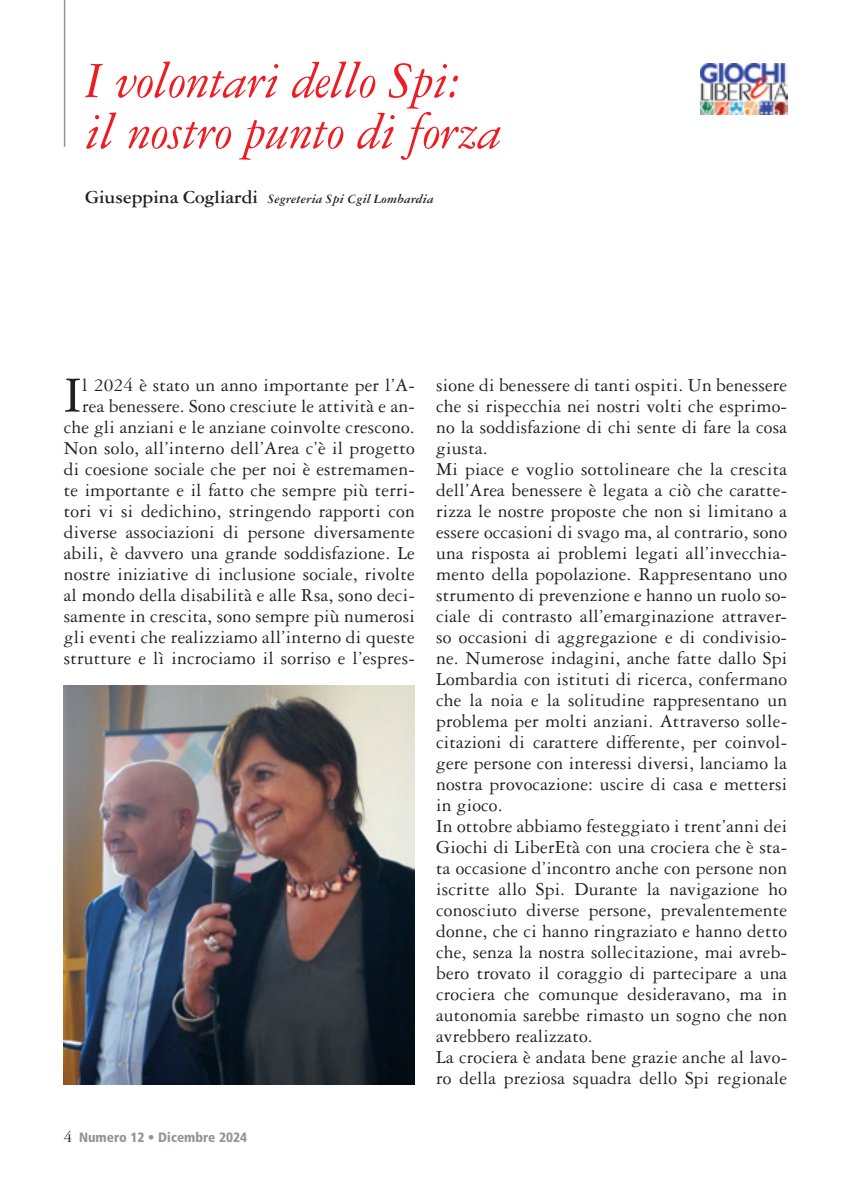
<style>
.page{position:relative;width:851px;height:1191px;background:#fff}
.page>*{position:absolute;margin:0;border:0;box-sizing:border-box;transform-origin:0 0}
.t1{font:italic 54px/51px "Garamond 3 LT Std";letter-spacing:-.01em;color:#ee1d23}
.t2{font:53.85px "Garamond 3 LT Std";color:#231f20}
.t3{font:19.5px/21px "Garamond 3 LT Std";letter-spacing:.01em;color:#231f20;text-align:right}
.t4{font:italic 700 13.5px "Garamond 3 LT Std";color:#231f20}
.t5{font:900 condensed 13.5px "Frutiger LT Std";color:#939598}
.s1{font-style:normal;font-size:19.5px}
.s2{font-family:"Garamond 3 LT Std";font-weight:400;font-stretch:normal;font-size:16.5px;color:#231f20}
</style>
<div class="page">
<hr style="left:64px;top:0;width:1px;height:147px;background:#939598">
<img style="left:64px;top:685px;width:351px;height:399px">
<img style="left:700px;top:64px;width:87px;height:51px">
<h1 class="t1" style="left:85px;top:56px;width:418px">I volontari dello Spi: il nostro punto di forza</h1>
<p class="t4" style="left:85px;top:192px;width:350px"><span class="s1">Giuseppina Cogliardi</span> Segreteria Spi Cgil Lombardia</p>
<p class="t3" style="left:64px;top:374px;width:352px">l 2024 è stato un anno importante per l’A&shy;rea benessere. Sono cresciute le attività e an&shy;che gli anziani e le anziane coinvolte crescono.<br>Non solo, all’interno dell’Area c’è il progetto di coesione sociale che per noi è estremamen&shy;te importante e il fatto che sempre più terri&shy;tori vi si dedichino, stringendo rapporti con diverse associazioni di persone diversamente abili, è davvero una grande soddisfazione. Le nostre iniziative di inclusione sociale, rivolte al mondo della disabilità e alle Rsa, sono deci&shy;samente in crescita, sono sempre più numerosi gli eventi che realizziamo all’interno di queste strutture e lì incrociamo il sorriso e l’espres-</p>
<p class="t3" style="left:436px;top:374px;width:352px;text-align:left">sione di benessere di tanti ospiti. Un benessere che si rispecchia nei nostri volti che esprimo&shy;no la soddisfazione di chi sente di fare la cosa giusta.<br>Mi piace e voglio sottolineare che la crescita dell’Area benessere è legata a ciò che caratte&shy;rizza le nostre proposte che non si limitano a essere occasioni di svago ma, al contrario, sono una risposta ai problemi legati all’invecchia&shy;mento della popolazione. Rappresentano uno strumento di prevenzione e hanno un ruolo so&shy;ciale di contrasto all’emarginazione attraver&shy;so occasioni di aggregazione e di condivisio&shy;ne. Numerose indagini, anche fatte dallo Spi Lombardia con istituti di ricerca, confermano che la noia e la solitudine rappresentano un problema per molti anziani. Attraverso solle&shy;citazioni di carattere differente, per coinvol&shy;gere persone con interessi diversi, lanciamo la nostra provocazione: uscire di casa e mettersi in gioco.<br>In ottobre abbiamo festeggiato i trent’anni dei Giochi di LiberEtà con una crociera che è sta&shy;ta occasione d’incontro anche con persone non iscritte allo Spi. Durante la navigazione ho conosciuto diverse persone, prevalentemente donne, che ci hanno ringraziato e hanno detto che, senza la nostra sollecitazione, mai avreb&shy;bero trovato il coraggio di partecipare a una crociera che comunque desideravano, ma in autonomia sarebbe rimasto un sogno che non avrebbero realizzato.<br>La crociera è andata bene grazie anche al lavo&shy;ro della preziosa squadra dello Spi regionale</p>
<h2 class="t2" style="left:64px;top:366px;width:19px">I</h2>
<p class="t5" style="left:64px;top:1129px;width:185px"><span class="s2">4</span> Numero 12 • Dicembre 2024</p>
</div>
